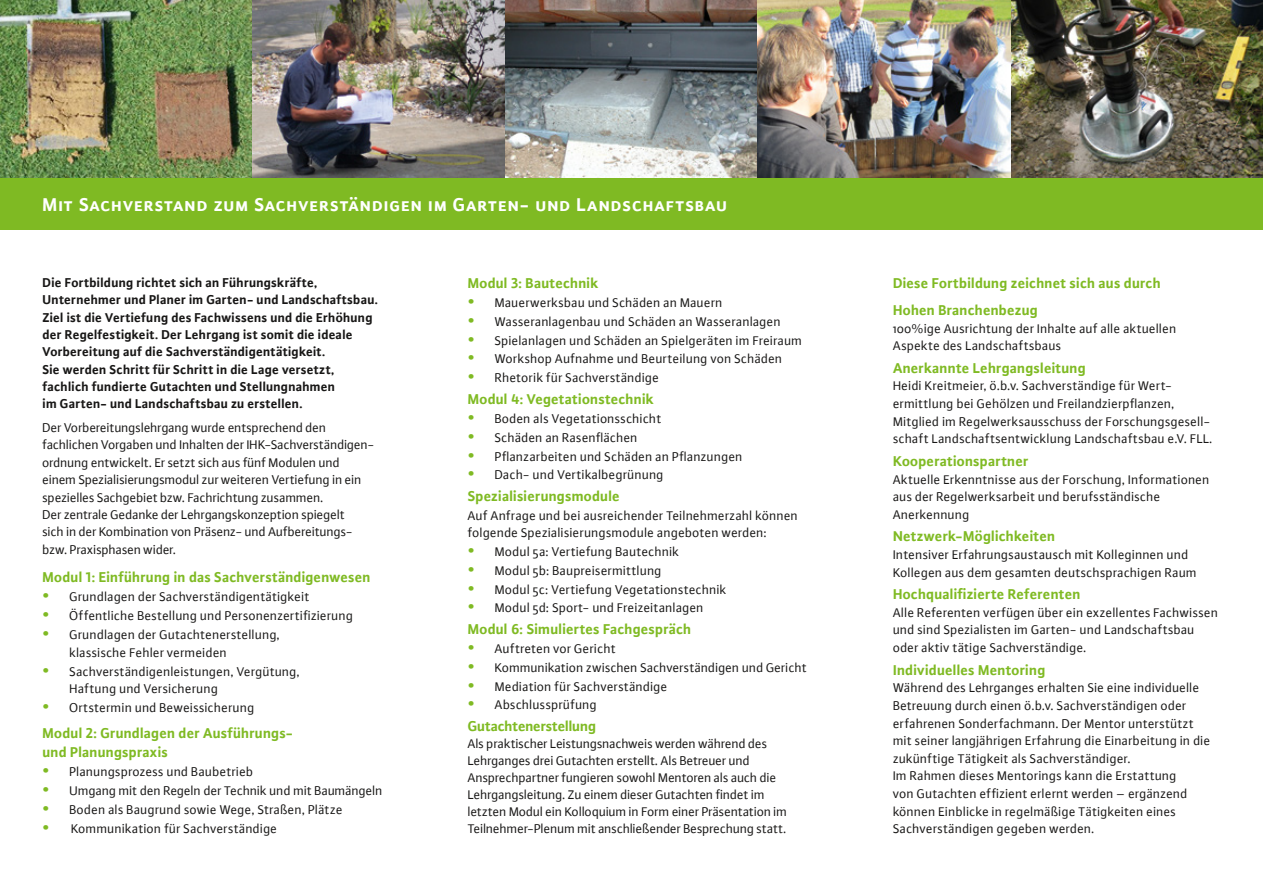
<style>
.page{position:relative;width:1263px;height:893px;background:#fff}
.page>*{position:absolute;margin:0;border:0;box-sizing:border-box;transform-origin:0 0}
.t1{font:19.5px "Plus Sans Bold SC";letter-spacing:.035em;color:#fff}
.t2{font:15px/19.2px "Plus Sans Bold LF";letter-spacing:.005em;color:#7fba23}
.t3{font:15px "Plus Sans Bold LF";letter-spacing:-.015em;color:#7fba23}
.t4{font:13.5px/17.7px "Plus Sans Normal";letter-spacing:.01em;color:#181716}
.t5{font:13.5px/17.4px "Plus Sans Normal";letter-spacing:-.01em;color:#181716}
.t6{font:13.5px/17.4px "Plus Sans Bold LF";letter-spacing:.005em;color:#181716}
.s1{font-family:"Plus Sans";font-weight:700;font-size:19.5px;color:#7fba23}
</style>
<div class="page">
<img style="left:0;top:0;width:1010px;height:179px">
<img style="left:1010px;top:0;width:253px;height:179px">
<div style="left:0;top:179px;width:1263px;height:51px;background:#7fba23"></div>
<h1 class="t1" style="left:43px;top:192px;width:686px">Mit Sachverstand zum Sachverständigen im Garten- und Landschaftsbau</h1>
<p class="t6" style="left:43px;top:273px;width:337px">Die Fortbildung richtet sich an Führungskräfte, Unternehmer und Planer im Garten- und Landschaftsbau.<br>Ziel ist die Vertiefung des Fachwissens und die Erhöhung der Regelfestigkeit. Der Lehrgang ist somit die ideale Vorbereitung auf die Sachverständigentätigkeit.<br>Sie werden Schritt für Schritt in die Lage versetzt, fachlich fundierte Gutachten und Stellungnahmen<br>im Garten- und Landschaftsbau zu erstellen.</p>
<p class="t5" style="left:43px;top:419px;width:334px">Der Vorbereitungslehrgang wurde entsprechend den fachlichen Vorgaben und Inhalten der IHK-Sachverständigen&shy;ordnung entwickelt. Er setzt sich aus fünf Modulen und einem Spezialisierungsmodul zur weiteren Vertiefung in ein spezielles Sachgebiet bzw. Fachrichtung zusammen.<br>Der zentrale Gedanke der Lehrgangskonzeption spiegelt<br>sich in der Kombination von Präsenz- und Aufbereitungs&shy;bzw. Praxisphasen wider.</p>
<p class="t2" style="left:43px;top:567px;width:330px">Modul 1: Einführung in das Sachverständigenwesen</p>
<p class="t4" style="left:43px;top:588px;width:269px"><span class="s1">•</span> Grundlagen der Sachverständigentätigkeit</p>
<p class="t4" style="left:43px;top:607px;width:312px"><span class="s1">•</span> Öffentliche Bestellung und Personenzertifizierung</p>
<p class="t4" style="left:70px;top:626px;width:212px;text-indent:-27px"><span class="s1">•</span> Grundlagen der Gutachtenerstellung, klassische Fehler vermeiden</p>
<p class="t4" style="left:70px;top:663px;width:232px;text-indent:-27px"><span class="s1">•</span> Sachverständigenleistungen, Vergütung,<br>Haftung und Versicherung</p>
<p class="t4" style="left:43px;top:699px;width:213px"><span class="s1">•</span> Ortstermin und Beweissicherung</p>
<p class="t2" style="left:43px;top:723px;width:252px">Modul 2: Grundlagen der Ausführungs&shy;und Planungspraxis</p>
<p class="t4" style="left:43px;top:763px;width:212px"><span class="s1">•</span> Planungsprozess und Baubetrieb</p>
<p class="t5" style="left:43px;top:782px;width:342px"><span class="s1">•</span> Umgang mit den Regeln der Technik und mit Baumängeln</p>
<p class="t4" style="left:43px;top:801px;width:302px"><span class="s1">•</span> Boden als Baugrund sowie Wege, Straßen, Plätze</p>
<p class="t4" style="left:43px;top:820px;width:236px"><span class="s1">•</span> Kommunikation für Sachverständige</p>
<p class="t2" style="left:468px;top:273px;width:132px">Modul 3: Bautechnik</p>
<p class="t4" style="left:468px;top:294px;width:256px"><span class="s1">•</span> Mauerwerksbau und Schäden an Mauern</p>
<p class="t4" style="left:468px;top:312px;width:315px"><span class="s1">•</span> Wasseranlagenbau und Schäden an Wasseranlagen</p>
<p class="t4" style="left:468px;top:331px;width:336px"><span class="s1">•</span> Spielanlagen und Schäden an Spielgeräten im Freiraum</p>
<p class="t4" style="left:468px;top:350px;width:316px"><span class="s1">•</span> Workshop Aufnahme und Beurteilung von Schäden</p>
<p class="t4" style="left:468px;top:369px;width:193px"><span class="s1">•</span> Rhetorik für Sachverständige</p>
<p class="t2" style="left:468px;top:389px;width:188px">Modul 4: Vegetationstechnik</p>
<p class="t4" style="left:468px;top:410px;width:195px"><span class="s1">•</span> Boden als Vegetationsschicht</p>
<p class="t4" style="left:468px;top:428px;width:172px"><span class="s1">•</span> Schäden an Rasenflächen</p>
<p class="t4" style="left:468px;top:447px;width:276px"><span class="s1">•</span> Pflanzarbeiten und Schäden an Pflanzungen</p>
<p class="t4" style="left:468px;top:466px;width:197px"><span class="s1">•</span> Dach- und Vertikalbegrünung</p>
<p class="t2" style="left:468px;top:486px;width:154px">Spezialisierungsmodule</p>
<p class="t4" style="left:468px;top:507px;width:332px;line-height:17px">Auf Anfrage und bei ausreichender Teilnehmerzahl können folgende Spezialisierungsmodule angeboten werden:</p>
<p class="t4" style="left:468px;top:542px;width:213px"><span class="s1">•</span> Modul 5a: Vertiefung Bautechnik</p>
<p class="t4" style="left:468px;top:561px;width:196px"><span class="s1">•</span> Modul 5b: Baupreisermittlung</p>
<p class="t4" style="left:468px;top:580px;width:260px"><span class="s1">•</span> Modul 5c: Vertiefung Vegetationstechnik</p>
<p class="t4" style="left:468px;top:599px;width:238px"><span class="s1">•</span> Modul 5d: Sport- und Freizeitanlagen</p>
<p class="t2" style="left:468px;top:619px;width:225px">Modul 6: Simuliertes Fachgespräch</p>
<p class="t4" style="left:468px;top:640px;width:150px"><span class="s1">•</span> Auftreten vor Gericht</p>
<p class="t4" style="left:468px;top:658px;width:341px"><span class="s1">•</span> Kommunikation zwischen Sachverständigen und Gericht</p>
<p class="t4" style="left:468px;top:677px;width:201px"><span class="s1">•</span> Mediation für Sachverständige</p>
<p class="t4" style="left:468px;top:696px;width:131px"><span class="s1">•</span> Abschlussprüfung</p>
<p class="t3" style="left:468px;top:717px;width:130px">Gutachtenerstellung</p>
<p class="t5" style="left:468px;top:735px;width:321px;line-height:17px">Als praktischer Leistungsnachweis werden während des Lehrganges drei Gutachten erstellt. Als Betreuer und Ansprechpartner fungieren sowohl Mentoren als auch die Lehrgangsleitung. Zu einem dieser Gutachten findet im letzten Modul ein Kolloquium in Form einer Präsentation im Teilnehmer-Plenum mit anschließender Besprechung statt.</p>
<p class="t2" style="left:893px;top:269px;width:269px;line-height:27px">Diese Fortbildung zeichnet sich aus durch<br>Hohen Branchenbezug</p>
<p class="t4" style="left:893px;top:319px;width:285px">100%ige Ausrichtung der Inhalte auf alle aktuellen<br>Aspekte des Landschaftsbaus</p>
<p class="t2" style="left:893px;top:358px;width:194px">Anerkannte Lehrgangsleitung</p>
<p class="t4" style="left:893px;top:377px;width:321px">Heidi Kreitmeier, ö.b.v. Sachverständige für Wert&shy;ermittlung bei Gehölzen und Freilandzierpflanzen, Mitglied im Regelwerksausschuss der Forschungsgesell&shy;schaft Landschaftsentwicklung Landschaftsbau e.V. FLL.</p>
<p class="t2" style="left:893px;top:451px;width:137px">Kooperationspartner</p>
<p class="t4" style="left:893px;top:470px;width:318px">Aktuelle Erkenntnisse aus der Forschung, Informationen aus der Regelwerksarbeit und berufsständische<br>Anerkennung</p>
<p class="t2" style="left:893px;top:526px;width:164px">Netzwerk-Möglichkeiten</p>
<p class="t4" style="left:893px;top:546px;width:305px">Intensiver Erfahrungsaustausch mit Kolleginnen und<br>Kollegen aus dem gesamten deutschsprachigen Raum</p>
<p class="t2" style="left:893px;top:584px;width:189px">Hochqualifizierte Referenten</p>
<p class="t4" style="left:893px;top:603px;width:327px">Alle Referenten verfügen über ein exzellentes Fachwissen und sind Spezialisten im Garten- und Landschaftsbau oder aktiv tätige Sachverständige.</p>
<p class="t2" style="left:893px;top:660px;width:154px">Individuelles Mentoring</p>
<p class="t4" style="left:893px;top:679px;width:319px">Während des Lehrganges erhalten Sie eine individuelle Betreuung durch einen ö.b.v. Sachverständigen oder erfahrenen Sonderfachmann. Der Mentor unterstützt mit seiner langjährigen Erfahrung die Einarbeitung in die zukünftige Tätigkeit als Sachverständiger.<br>Im Rahmen dieses Mentorings kann die Erstattung<br>von Gutachten effizient erlernt werden – ergänzend können Einblicke in regelmäßige Tätigkeiten eines Sachverständigen gegeben werden.</p>
</div>
